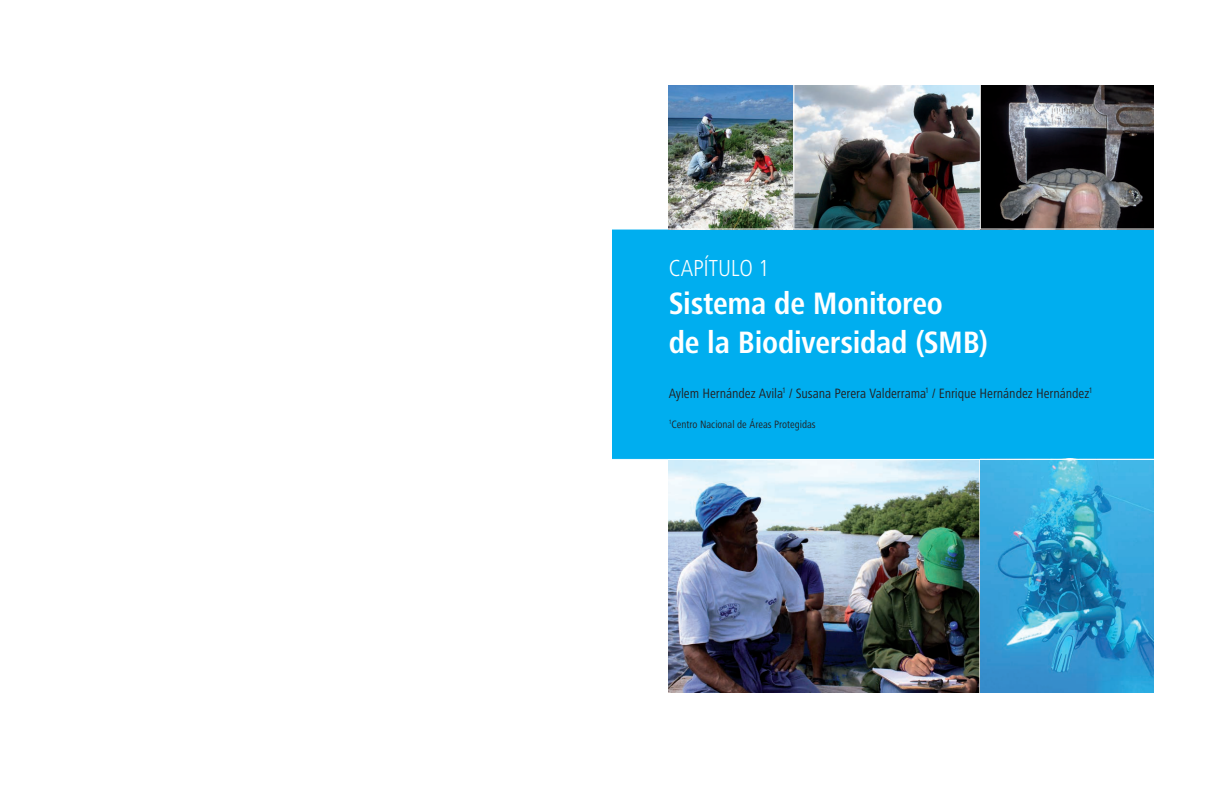
<style>
.page{position:relative;width:1224px;height:792px;background:#fff}
.page>*{position:absolute;margin:0;border:0;box-sizing:border-box;transform-origin:0 0}
.t1{font:700 condensed 32px/38.4px "Frutiger Next LT";letter-spacing:-.01em;color:#fff}
.t2{font:300 condensed 24px "Frutiger Next LT";color:#fff}
.t3{font:condensed 14px "Frutiger Next LT";letter-spacing:-.005em;color:#231f20}
.t4{font:condensed 11px "Frutiger Next LT";letter-spacing:-.005em;color:#231f20}
</style>
<div class="page">
<div style="left:612px;top:229px;width:541px;height:230px;background:#00aeef"></div>
<img style="left:669px;top:460px;width:484px;height:233px">
<img style="left:669px;top:85px;width:484px;height:144px">
<hr style="left:979px;top:459px;width:1px;height:248px;background:#fff">
<hr style="left:793px;top:76px;width:1px;height:153px;background:#fff">
<hr style="left:980px;top:76px;width:1px;height:153px;background:#fff">
<hr style="left:612px;top:229px;width:553px;height:1px;background:#fff">
<h2 class="t2" style="left:669px;top:255px;width:102px">CAPÍTULO 1</h2>
<h1 class="t1" style="left:669px;top:284px;width:321px">Sistema de Monitoreo<br>de la Biodiversidad (SMB)</h1>
<p class="t3" style="left:669px;top:385px;width:426px">Aylem Hernández Avila<sup>1</sup> / Susana Perera Valderrama<sup>1</sup> / Enrique Hernández Hernández<sup>1</sup></p>
<p class="t4" style="left:669px;top:418px;width:149px"><sup>1</sup>Centro Nacional de Áreas Protegidas</p>
</div>
